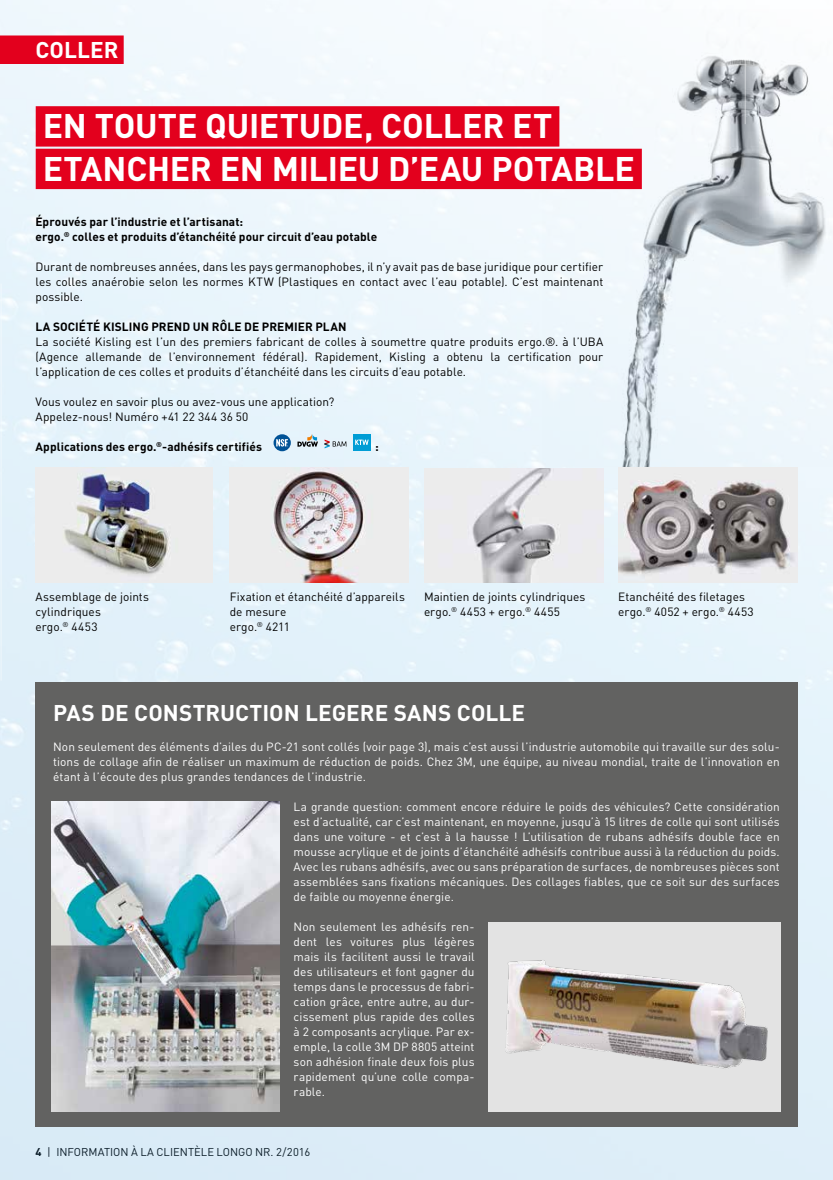
<style>
.page{position:relative;width:833px;height:1180px;background:#fff}
.page>*{position:absolute;margin:0;border:0;box-sizing:border-box;transform-origin:0 0}
.t1{font:700 33.75px "DIN";color:#fff}
.t2{font:700 22.5px "DIN";color:#fff}
.t3{font:11.88px/15px "DIN";letter-spacing:.01em;color:#fff;text-align:justify}
.t4{font:11.88px/15px "DIN";letter-spacing:.005em;color:#000}
.t5{font:700 11.88px/15px "DIN";letter-spacing:.005em;color:#000}
.t6{font:11.25px "DIN";letter-spacing:-.005em;color:#000}
.s1{font-weight:700}
</style>
<div class="page">
<img style="left:0;top:0;width:833px;height:1180px">
<div style="left:35px;top:683px;width:762px;height:444px;background:#626261"></div>
<div style="left:0;top:35px;width:124px;height:29px;background:#e3001d"></div>
<hr style="left:745px;top:54px;width:1px;height:70px;background:#fff">
<img style="left:51px;top:802px;width:228px;height:310px">
<hr style="left:1px;top:283px;width:1px;height:398px;background:#fff">
<div style="left:36px;top:106px;width:523px;height:41px;background:#e3001d"></div>
<div style="left:36px;top:149px;width:606px;height:40px;background:#e3001d"></div>
<img style="left:35px;top:468px;width:178px;height:114px">
<img style="left:230px;top:468px;width:179px;height:114px">
<img style="left:618px;top:468px;width:179px;height:114px">
<img style="left:424px;top:468px;width:179px;height:114px">
<div style="left:273px;top:434px;width:18px;height:17px;background:#005296;border-radius:50%"></div>
<svg style="left:276px;top:439px;width:12px;height:8px"></svg>
<svg style="left:297px;top:434px;width:21px;height:13px"></svg>
<svg style="left:324px;top:440px;width:22px;height:8px"></svg>
<div style="left:353px;top:434px;width:17px;height:17px;background:#009dd5"></div>
<svg style="left:355px;top:440px;width:13px;height:5px"></svg>
<img style="left:489px;top:922px;width:292px;height:190px">
<h2 class="t2" style="left:35px;top:35px;width:85px">coller</h2>
<h1 class="t1" style="left:43px;top:104px;width:73px">EN TOUTE</h1>
<h1 class="t1" style="left:205px;top:104px;width:42px">QUIETUDE</h1>
<h1 class="t1" style="left:364px;top:104px;width:39px">, COLLER</h1>
<h1 class="t1" style="left:512px;top:104px;width:20px">ET</h1>
<h1 class="t1" style="left:43px;top:147px;width:22px">ETANCHER</h1>
<h1 class="t1" style="left:220px;top:147px;width:71px">EN MILIEU</h1>
<h1 class="t1" style="left:388px;top:147px;width:52px">D’EAU</h1>
<h1 class="t1" style="left:491px;top:147px;width:43px">POTABLE</h1>
<p class="t5" style="left:35px;top:214px;width:343px">Éprouvés par l’industrie et l’artisanat:<br>ergo.<sup>®</sup> colles et produits d’étanchéité pour circuit d’eau potable</p>
<p class="t4" style="left:35px;top:259px;width:569px;text-align:justify">Durant de nombreuses années, dans les pays germanophobes, il n’y avait pas de base juridique pour certifier les colles anaérobie selon les normes KTW (Plastiques en contact avec l’eau potable). C’est maintenant possible.</p>
<p class="t5" style="left:35px;top:319px;width:313px">La société Kisling prend un rôle de premier plan</p>
<p class="t4" style="left:35px;top:334px;width:569px;text-align:justify">La société Kisling est l’un des premiers fabricant de colles à soumettre quatre produits ergo.®. à l’UBA (Agence allemande de l’environnement fédéral). Rapidement, Kisling a obtenu la certification pour l’application de ces colles et produits d’étanchéité dans les circuits d’eau potable.</p>
<p class="t4" style="left:35px;top:394px;width:300px">Vous voulez en savoir plus ou avez-vous une application?<br>Appelez-nous! Numéro +41 22 344 36 50</p>
<p class="t5" style="left:35px;top:439px;width:228px">Applications des ergo.<sup>®</sup>-adhésifs certifiés</p>
<p class="t5" style="left:375px;top:439px;width:5px">:</p>
<p class="t4" style="left:35px;top:589px;width:115px">Assemblage de joints cylindriques<br>ergo.<sup>®</sup> 4453</p>
<p class="t4" style="left:230px;top:589px;width:177px">Fixation et étanchéité d’appareils de mesure<br>ergo.<sup>®</sup> 4211</p>
<p class="t4" style="left:618px;top:589px;width:137px">Etanchéité des filetages ergo.<sup>®</sup> 4052 + ergo.<sup>®</sup> 4453</p>
<p class="t4" style="left:424px;top:589px;width:163px">Maintien de joints cylindriques ergo.<sup>®</sup> 4453 + ergo.<sup>®</sup> 4455</p>
<h2 class="t2" style="left:53px;top:698px;width:96px">PASDECONSTRUCTION</h2>
<h2 class="t2" style="left:305px;top:698px;width:55px">LEGERE</h2>
<h2 class="t2" style="left:394px;top:698px;width:16px">SANS</h2>
<h2 class="t2" style="left:457px;top:698px;width:15px">COLLE</h2>
<p class="t3" style="left:53px;top:739px;width:728px">Non seulement des éléments d’ailes du PC-21 sont collés (voir page 3), mais c’est aussi l’industrie automobile qui travaille sur des solu&shy;tions de collage afin de réaliser un maximum de réduction de poids. Chez 3M, une équipe, au niveau mondial, traite de l’innovation en étant à l’écoute des plus grandes tendances de l’industrie.</p>
<p class="t3" style="left:294px;top:799px;width:488px">La grande question: comment encore réduire le poids des véhicules? Cette considération est d’actualité, car c’est maintenant, en moyenne, jusqu’à 15 litres de colle qui sont utilisés dans une voiture - et c’est à la hausse ! L’utilisation de rubans adhésifs double face en mousse acrylique et de joints d’étanchéité adhésifs contribue aussi à la réduction du poids.<br>Avec les rubans adhésifs, avec ou sans préparation de surfaces, de nombreuses pièces sont assemblées sans fixations mécaniques. Des collages fiables, que ce soit sur des surfaces de faible ou moyenne énergie.</p>
<p class="t3" style="left:294px;top:919px;width:182px">Non seulement les adhésifs ren&shy;dent les voitures plus légères mais ils facilitent aussi le travail des utilisateurs et font gagner du temps dans le processus de fabri&shy;cation grâce, entre autre, au dur&shy;cissement plus rapide des colles à 2 composants acrylique. Par ex&shy;emple, la colle 3M DP 8805 atteint son adhésion finale deux fois plus rapidement qu’une colle compa&shy;rable.</p>
<p class="t6" style="left:35px;top:1145px;width:276px"><span class="s1">4</span> | INformation à La cli entèle Longo Nr. 2/2016</p>
</div>
